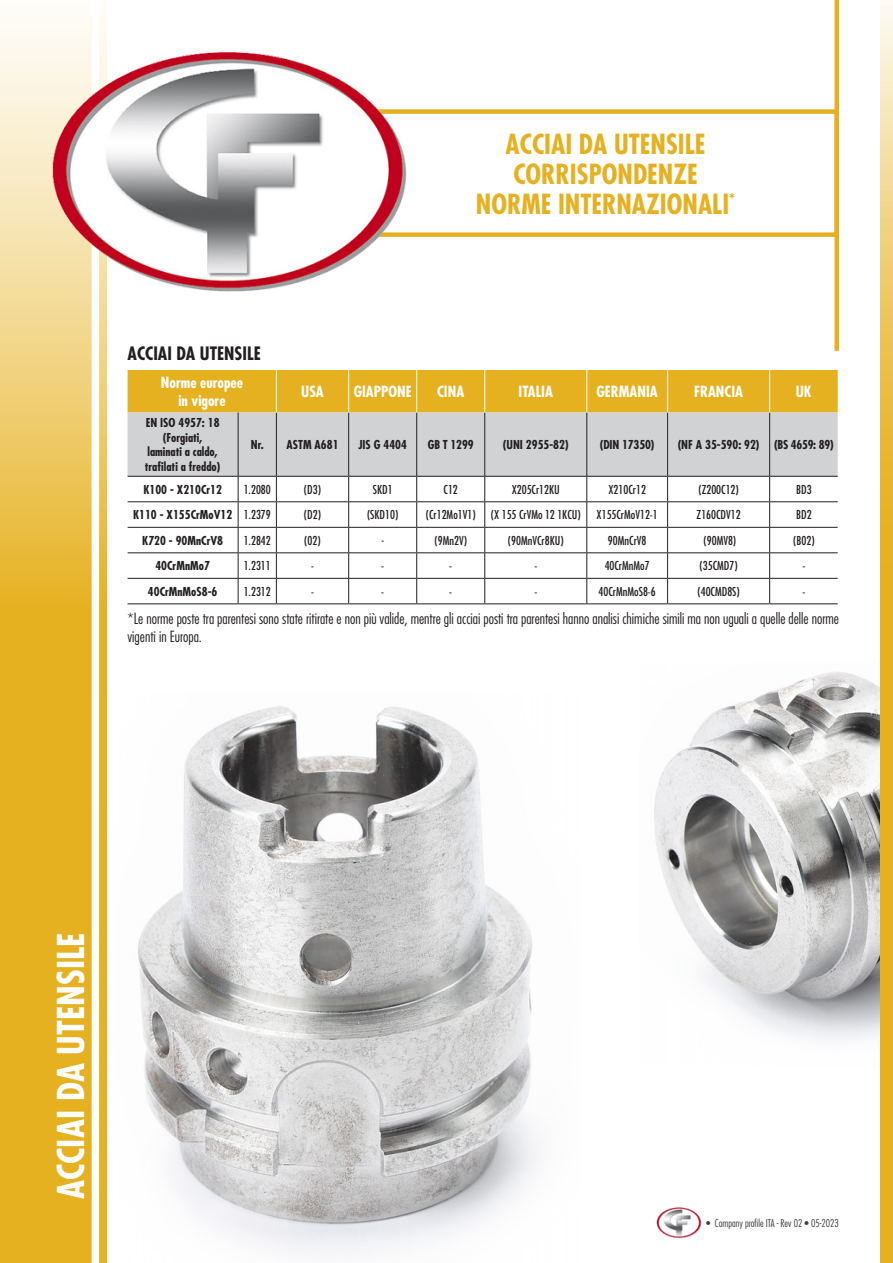
<style>
.page{position:relative;width:893px;height:1263px;background:#fff}
.page>*{position:absolute;margin:0;border:0;box-sizing:border-box;transform-origin:0 0}
.t1{font:700 condensed 36px "Futura";color:#fff}
.t2{font:700 condensed 27px/30px "Futura";color:#e6b120;text-align:center}
.t3{font:700 condensed 18px "Futura";color:#231f20}
.t4{font:300 condensed 15px/18px "Futura";color:#231f20}
.t5{font:700 condensed 15px/18px "Futura";color:#fff;text-align:center}
.t6{font:condensed 12px "Futura";color:#231f20}
.t7{font:700 condensed 12px/14.4px "Futura";color:#231f20;text-align:center}
.t8{font:300 condensed 12px "Futura";color:#231f20}
.t9{font:300 condensed 10.5px "Futura";color:#3e3e3f}
.s1{font-weight:400}
</style>
<div class="page">
<img style="left:106px;top:692px;width:431px;height:571px">
<img style="left:654px;top:672px;width:226px;height:368px">
<svg style="left:880px;top:0;width:13px;height:1263px;fill:#e6b120"></svg>
<svg style="left:0;top:22px;width:106px;height:1241px;fill:#e6b120"></svg>
<div style="left:92px;top:0;width:7px;height:1263px;background:#fff"></div>
<div style="left:372px;top:109px;width:467px;height:128px;border:4px solid #e6b120"></div>
<div style="left:128px;top:370px;width:710px;height:42px;background:#e6b120"></div>
<div style="left:128px;top:412px;width:710px;height:64px;background:#d1d2d4"></div>
<hr style="left:238px;top:412px;width:1px;height:64px;background:#231f20">
<hr style="left:276px;top:412px;width:1px;height:64px;background:#231f20">
<hr style="left:348px;top:412px;width:1px;height:64px;background:#231f20">
<hr style="left:416px;top:412px;width:1px;height:64px;background:#231f20">
<hr style="left:484px;top:412px;width:1px;height:64px;background:#231f20">
<hr style="left:586px;top:412px;width:1px;height:64px;background:#231f20">
<hr style="left:667px;top:412px;width:1px;height:64px;background:#231f20">
<hr style="left:769px;top:412px;width:1px;height:64px;background:#231f20">
<svg style="left:238px;top:477px;width:1px;height:126px"></svg>
<svg style="left:276px;top:477px;width:1px;height:126px"></svg>
<svg style="left:348px;top:477px;width:1px;height:126px"></svg>
<svg style="left:416px;top:477px;width:1px;height:126px"></svg>
<svg style="left:484px;top:477px;width:1px;height:126px"></svg>
<svg style="left:586px;top:477px;width:1px;height:126px"></svg>
<svg style="left:667px;top:477px;width:1px;height:126px"></svg>
<svg style="left:769px;top:477px;width:1px;height:126px"></svg>
<hr style="left:276px;top:370px;width:1px;height:42px;background:#fff">
<hr style="left:348px;top:370px;width:1px;height:42px;background:#fff">
<hr style="left:416px;top:370px;width:1px;height:42px;background:#fff">
<hr style="left:484px;top:370px;width:1px;height:42px;background:#fff">
<hr style="left:586px;top:370px;width:1px;height:42px;background:#fff">
<hr style="left:667px;top:370px;width:1px;height:42px;background:#fff">
<hr style="left:769px;top:370px;width:1px;height:42px;background:#fff">
<hr style="left:128px;top:476px;width:110px;height:1px;background:#231f20">
<hr style="left:238px;top:476px;width:38px;height:1px;background:#231f20">
<hr style="left:276px;top:476px;width:73px;height:1px;background:#231f20">
<hr style="left:349px;top:476px;width:68px;height:1px;background:#231f20">
<hr style="left:417px;top:476px;width:68px;height:1px;background:#231f20">
<hr style="left:485px;top:476px;width:102px;height:1px;background:#231f20">
<hr style="left:587px;top:476px;width:81px;height:1px;background:#231f20">
<hr style="left:668px;top:476px;width:102px;height:1px;background:#231f20">
<hr style="left:770px;top:476px;width:68px;height:1px;background:#231f20">
<hr style="left:128px;top:501px;width:110px;height:1px;background:#231f20">
<hr style="left:238px;top:501px;width:38px;height:1px;background:#231f20">
<hr style="left:276px;top:501px;width:73px;height:1px;background:#231f20">
<hr style="left:349px;top:501px;width:68px;height:1px;background:#231f20">
<hr style="left:417px;top:501px;width:68px;height:1px;background:#231f20">
<hr style="left:485px;top:501px;width:102px;height:1px;background:#231f20">
<hr style="left:587px;top:501px;width:81px;height:1px;background:#231f20">
<hr style="left:668px;top:501px;width:102px;height:1px;background:#231f20">
<hr style="left:770px;top:501px;width:68px;height:1px;background:#231f20">
<hr style="left:128px;top:527px;width:110px;height:1px;background:#231f20">
<hr style="left:238px;top:527px;width:38px;height:1px;background:#231f20">
<hr style="left:276px;top:527px;width:73px;height:1px;background:#231f20">
<hr style="left:349px;top:527px;width:68px;height:1px;background:#231f20">
<hr style="left:417px;top:527px;width:68px;height:1px;background:#231f20">
<hr style="left:485px;top:527px;width:102px;height:1px;background:#231f20">
<hr style="left:587px;top:527px;width:81px;height:1px;background:#231f20">
<hr style="left:668px;top:527px;width:102px;height:1px;background:#231f20">
<hr style="left:770px;top:527px;width:68px;height:1px;background:#231f20">
<hr style="left:128px;top:552px;width:110px;height:1px;background:#231f20">
<hr style="left:238px;top:552px;width:38px;height:1px;background:#231f20">
<hr style="left:276px;top:552px;width:73px;height:1px;background:#231f20">
<hr style="left:349px;top:552px;width:68px;height:1px;background:#231f20">
<hr style="left:417px;top:552px;width:68px;height:1px;background:#231f20">
<hr style="left:485px;top:552px;width:102px;height:1px;background:#231f20">
<hr style="left:587px;top:552px;width:81px;height:1px;background:#231f20">
<hr style="left:668px;top:552px;width:102px;height:1px;background:#231f20">
<hr style="left:770px;top:552px;width:68px;height:1px;background:#231f20">
<hr style="left:128px;top:578px;width:110px;height:1px;background:#231f20">
<hr style="left:238px;top:578px;width:38px;height:1px;background:#231f20">
<hr style="left:276px;top:578px;width:73px;height:1px;background:#231f20">
<hr style="left:349px;top:578px;width:68px;height:1px;background:#231f20">
<hr style="left:417px;top:578px;width:68px;height:1px;background:#231f20">
<hr style="left:485px;top:578px;width:102px;height:1px;background:#231f20">
<hr style="left:587px;top:578px;width:81px;height:1px;background:#231f20">
<hr style="left:668px;top:578px;width:102px;height:1px;background:#231f20">
<hr style="left:770px;top:578px;width:68px;height:1px;background:#231f20">
<hr style="left:128px;top:603px;width:110px;height:1px;background:#231f20">
<hr style="left:238px;top:603px;width:38px;height:1px;background:#231f20">
<hr style="left:276px;top:603px;width:73px;height:1px;background:#231f20">
<hr style="left:349px;top:603px;width:68px;height:1px;background:#231f20">
<hr style="left:417px;top:603px;width:68px;height:1px;background:#231f20">
<hr style="left:485px;top:603px;width:102px;height:1px;background:#231f20">
<hr style="left:587px;top:603px;width:81px;height:1px;background:#231f20">
<hr style="left:668px;top:603px;width:102px;height:1px;background:#231f20">
<hr style="left:770px;top:603px;width:68px;height:1px;background:#231f20">
<div style="left:834px;top:0;width:5px;height:351px;background:#e6b120"></div>
<img style="left:15px;top:35px;width:429px;height:274px">
<img style="left:656px;top:1207px;width:46px;height:32px">
<h2 class="t2" style="left:476px;top:129px;width:261px">ACCIAI DA UTENSILE<br>CORRISPONDENZE<br>NORME INTERNAZIONALI<sup>*</sup></h2>
<h3 class="t3" style="left:128px;top:342px;width:135px">ACCIAI DA UTENSILE</h3>
<p class="t5" style="left:161px;top:374px;width:84px">Norme europee in vigore</p>
<p class="t5" style="left:301px;top:383px;width:24px">USA</p>
<p class="t5" style="left:354px;top:383px;width:60px">GIAPPONE</p>
<p class="t5" style="left:437px;top:383px;width:29px">CINA</p>
<p class="t5" style="left:519px;top:383px;width:36px">ITALIA</p>
<p class="t5" style="left:596px;top:383px;width:63px">GERMANIA</p>
<p class="t5" style="left:694px;top:383px;width:50px">FRANCIA</p>
<p class="t5" style="left:796px;top:383px;width:17px">UK</p>
<p class="t7" style="left:145px;top:416px;width:77px">EN ISO 4957: 18 (Forgiati, laminati a caldo, trafilati a freddo)</p>
<p class="t7" style="left:251px;top:437px;width:89px">Nr. ASTM A681</p>
<p class="t7" style="left:358px;top:437px;width:50px">JIS G 4404</p>
<p class="t7" style="left:428px;top:437px;width:47px">GB T 1299</p>
<p class="t7" style="left:503px;top:437px;width:67px">(UNI 2955-82)</p>
<p class="t7" style="left:600px;top:437px;width:56px">(DIN 17350)</p>
<p class="t7" style="left:678px;top:437px;width:157px">(NF A 35-590: 92) (BS 4659: 89)</p>
<p class="t7" style="left:143px;top:482px;width:80px">K100 - X210Cr12</p>
<p class="t6" style="left:244px;top:482px;width:29px">1.2080</p>
<p class="t6" style="left:304px;top:482px;width:19px">(D3)</p>
<p class="t6" style="left:373px;top:482px;width:21px">SKD1</p>
<p class="t6" style="left:444px;top:482px;width:16px">C12</p>
<p class="t6" style="left:512px;top:482px;width:50px">X205Cr12KU</p>
<p class="t6" style="left:608px;top:482px;width:39px">X210Cr12</p>
<p class="t6" style="left:698px;top:482px;width:42px">(Z200C12)</p>
<p class="t6" style="left:796px;top:482px;width:17px">BD3</p>
<p class="t7" style="left:133px;top:508px;width:139px">K110 - X155CrMoV12 <span class="s1">1.2379</span></p>
<p class="t6" style="left:304px;top:508px;width:19px">(D2)</p>
<p class="t6" style="left:367px;top:508px;width:33px">(SKD10)</p>
<p class="t6" style="left:426px;top:508px;width:51px">(Cr12Mo1V1)</p>
<p class="t6" style="left:491px;top:508px;width:91px">(X 155 CrVMo 12 1KCU)</p>
<p class="t6" style="left:597px;top:508px;width:63px">X155CrMoV12-1</p>
<p class="t6" style="left:697px;top:508px;width:46px">Z160CDV12</p>
<p class="t6" style="left:796px;top:508px;width:17px">BD2</p>
<p class="t7" style="left:142px;top:533px;width:82px">K720 - 90MnCrV8</p>
<p class="t6" style="left:244px;top:533px;width:29px">1.2842</p>
<p class="t6" style="left:304px;top:533px;width:18px">(02)</p>
<p class="t8" style="left:382px;top:533px;width:3px">-</p>
<p class="t6" style="left:434px;top:533px;width:34px">(9Mn2V)</p>
<p class="t6" style="left:508px;top:533px;width:57px">(90MnVCr8KU)</p>
<p class="t6" style="left:608px;top:533px;width:40px">90MnCrV8</p>
<p class="t6" style="left:703px;top:533px;width:34px">(90MV8)</p>
<p class="t6" style="left:793px;top:533px;width:23px">(B02)</p>
<p class="t7" style="left:155px;top:559px;width:56px">40CrMnMo7</p>
<p class="t6" style="left:244px;top:559px;width:29px">1.2311</p>
<p class="t6" style="left:311px;top:559px;width:4px">-</p>
<p class="t6" style="left:381px;top:559px;width:4px">-</p>
<p class="t6" style="left:449px;top:559px;width:4px">-</p>
<p class="t6" style="left:534px;top:559px;width:4px">-</p>
<p class="t6" style="left:605px;top:559px;width:47px">40CrMnMo7</p>
<p class="t6" style="left:699px;top:559px;width:40px">(35CMD7)</p>
<p class="t6" style="left:802px;top:559px;width:4px">-</p>
<p class="t7" style="left:148px;top:584px;width:71px">40CrMnMoS8-6</p>
<p class="t6" style="left:244px;top:584px;width:29px">1.2312</p>
<p class="t6" style="left:311px;top:584px;width:4px">-</p>
<p class="t6" style="left:381px;top:584px;width:4px">-</p>
<p class="t6" style="left:449px;top:584px;width:4px">-</p>
<p class="t6" style="left:534px;top:584px;width:4px">-</p>
<p class="t6" style="left:599px;top:584px;width:59px">40CrMnMoS8-6</p>
<p class="t6" style="left:697px;top:584px;width:44px">(40CMD8S)</p>
<p class="t6" style="left:802px;top:584px;width:4px">-</p>
<p class="t4" style="left:128px;top:609px;width:713px">*Le norme poste tra parentesi sono state ritirate e non più valide, mentre gli acciai posti tra parentesi hanno analisi chimiche simili ma non uguali a quelle delle norme vigenti in Europa.</p>
<h1 class="t1" style="left:48px;top:1199px;width:268px;rotate:-90deg">ACCIAI DA UTENSILE</h1>
<p class="t9" style="left:706px;top:1217px;width:134px">• Company profile ITA - Rev 02 • 05-2023</p>
</div>
